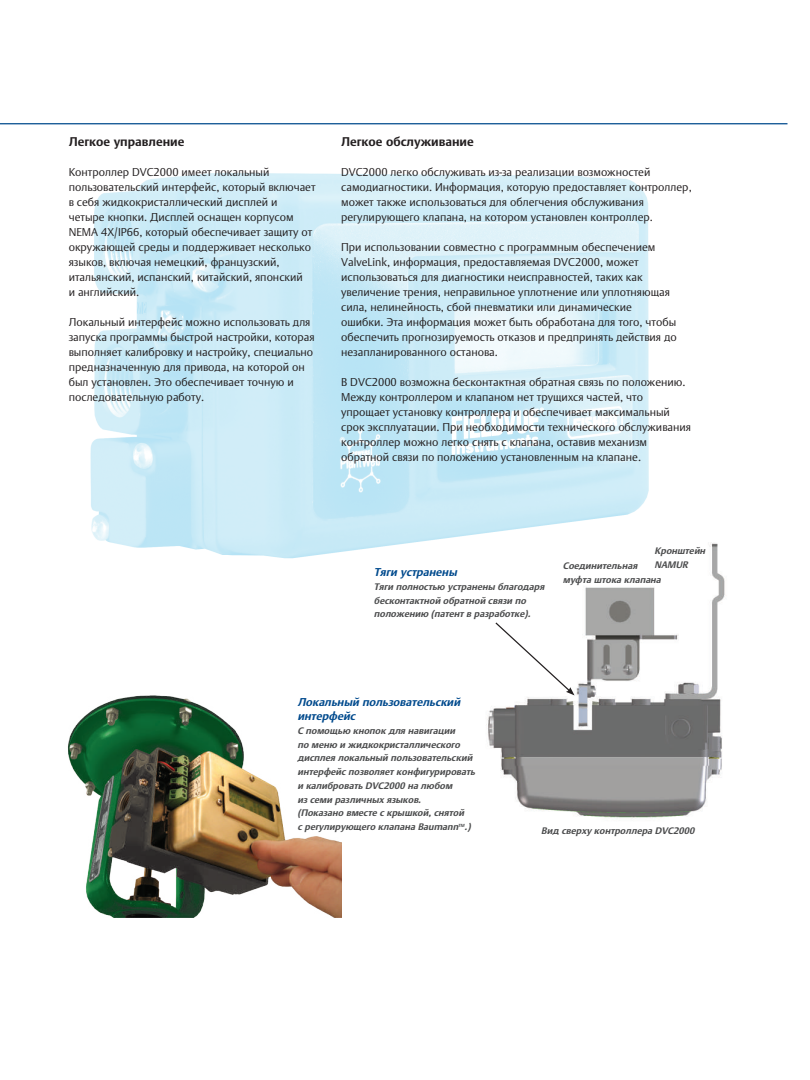
<style>
.page{position:relative;width:810px;height:1080px;background:#fff}
.page>*{position:absolute;margin:0;border:0;box-sizing:border-box;transform-origin:0 0}
.t1{font:700 12.5px "DTL Argo CT";color:#231f20}
.t2{font:300 11.25px/15px "DTL Argo CT";color:#231f20}
.t3{font:italic 700 11.25px/13.8px "DTL Argo CT";color:#004a8d}
.t4{font:italic 700 9.38px/13.8px "DTL Argo CT";color:#4b4c4d}
</style>
<div class="page">
<img style="left:90px;top:173px;width:559px;height:386px">
<hr style="left:0;top:123px;width:788px;height:1px;background:#004a8d">
<div style="left:439px;top:543px;width:308px;height:281px;background:#fff"></div>
<img style="left:486px;top:543px;width:239px;height:276px">
<svg style="left:494px;top:621px;width:81px;height:74px"></svg>
<img style="left:68px;top:695px;width:273px;height:222px">
<p class="t1" style="left:69px;top:134px;width:117px">Легкое управление</p>
<p class="t2" style="left:69px;top:164px;width:248px">Контроллер DVC2000 имеет локальный пользовательский интерфейс, который включает в себя жидкокристаллический дисплей и четыре кнопки. Дисплей оснащен корпусом NEMA 4X/IP66, который обеспечивает защиту от окружающей среды и поддерживает несколько языков, включая немецкий, французский, итальянский, испанский, китайский, японский<br>и английский.</p>
<p class="t2" style="left:69px;top:314px;width:248px">Локальный интерфейс можно использовать для запуска программы быстрой настройки, которая выполняет калибровку и настройку, специально предназначенную для привода, на которой он был установлен. Это обеспечивает точную и последовательную работу.</p>
<p class="t1" style="left:341px;top:134px;width:134px">Легкое обслуживание</p>
<p class="t2" style="left:341px;top:164px;width:352px">DVC2000 легко обслуживать из-за реализации возможностей самодиагностики. Информация, которую предоставляет контроллер, может также использоваться для облегчения обслуживания регулирующего клапана, на котором установлен контроллер.</p>
<p class="t2" style="left:341px;top:239px;width:337px">При использовании совместно с программным обеспечением ValveLink, информация, предоставляемая DVC2000, может использоваться для диагностики неисправностей, таких как увеличение трения, неправильное уплотнение или уплотняющая сила, нелинейность, сбой пневматики или динамические ошибки. Эта информация может быть обработана для того, чтобы обеспечить прогнозируемость отказов и предпринять действия до незапланированного останова.</p>
<p class="t2" style="left:341px;top:374px;width:351px">В DVC2000 возможна бесконтактная обратная связь по положению.<br>Между контроллером и клапаном нет трущихся частей, что упрощает установку контроллера и обеспечивает максимальный срок эксплуатации. При необходимости технического обслуживания контроллер можно легко снять с клапана, оставив механизм обратной связи по положению установленным на клапане.</p>
<p class="t3" style="left:374px;top:565px;width:87px">Тяги устранены</p>
<p class="t4" style="left:374px;top:580px;width:174px">Тяги полностью устранены благодаря бесконтактной обратной связи по положению (патентв разработке).</p>
<p class="t4" style="left:655px;top:544px;width:55px">Кронштейн<br>NAMUR</p>
<p class="t4" style="left:563px;top:559px;width:102px">Соединительная муфта штока клапана</p>
<p class="t3" style="left:297px;top:696px;width:167px">Локальный пользовательский интерфейс</p>
<p class="t4" style="left:297px;top:724px;width:182px">С помощью кнопок для навигации<br>по меню и жидкокристаллического дисплея локальный пользовательский интерфейс позволяетконфигурировать и калибровать DVC2000 на любом изсеми различных языков.<br>(Показано вместе с крышкой,снятой<br>с регулирующего клапана Baumann<sup>TM</sup>.)</p>
<p class="t4" style="left:541px;top:824px;width:157px">Вид сверху контроллера DVC2000</p>
</div>
